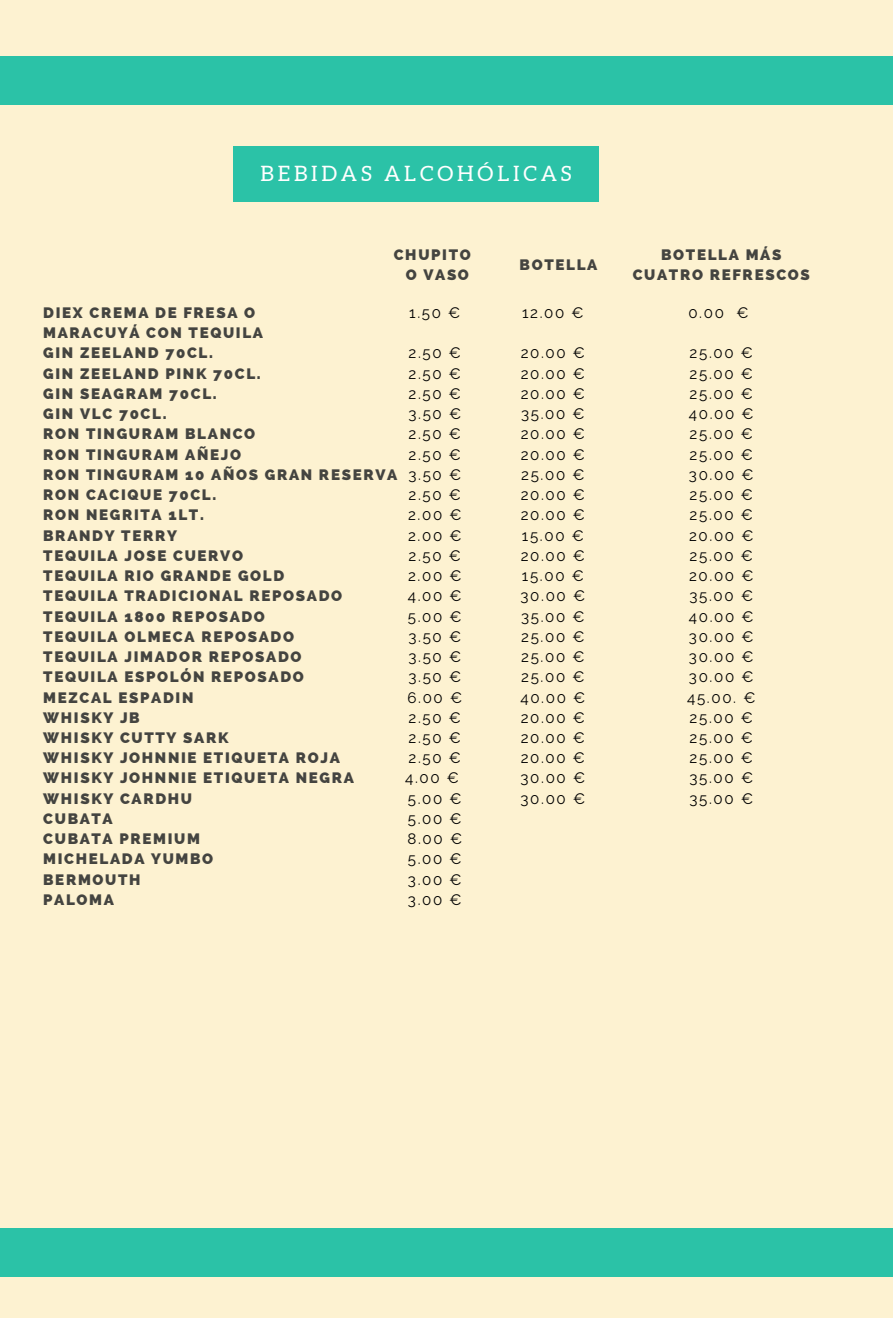
<style>
.page{position:relative;width:893px;height:1319px;background:#fff}
.page>*{position:absolute;margin:0;border:0;box-sizing:border-box;transform-origin:0 0}
.t1{font:21.15px "Aleo";letter-spacing:.18em;color:#fff}
.t2{font:800 15.15px/20.2px "Raleway";letter-spacing:.11em;color:#444440;text-align:right}
.t3{font:15.15px/20.2px "Raleway";letter-spacing:.11em;color:#000}
</style>
<div class="page">
<div style="left:0;top:0;width:892px;height:1317px;background:#fdf2d1"></div>
<div style="left:0;top:56px;width:892px;height:49px;background:#2bc2a7"></div>
<div style="left:0;top:1228px;width:892px;height:49px;background:#2bc2a7"></div>
<div style="left:233px;top:147px;width:365px;height:55px;background:#2bc2a7"></div>
<h1 class="t1" style="left:260px;top:162px;width:312px">BEBIDAS ALCOHÓLICAS</h1>
<p class="t2" style="left:394px;top:244px;width:78px">CHUPITO<br>O VASO</p>
<p class="t2" style="left:43px;top:302px;width:355px;text-align:left">DIEX CREMA DE FRESA O<br>MARACUYÁ CON TEQUILA<br>GIN ZEELAND 70CL.<br>GIN ZEELAND PINK 70CL.<br>GIN SEAGRAM 70CL.<br>GIN VLC 70CL.<br>RON TINGURAM BLANCO<br>RON TINGURAM AÑEJO<br>RON TINGURAM 10 AÑOS GRAN RESERVA<br>RON CACIQUE 70CL.<br>RON NEGRITA 1LT.<br>BRANDY TERRY<br>TEQUILA JOSE CUERVO<br>TEQUILA RIO GRANDE GOLD<br>TEQUILA TRADICIONAL REPOSADO<br>TEQUILA 1800 REPOSADO<br>TEQUILA OLMECA REPOSADO<br>TEQUILA JIMADOR REPOSADO<br>TEQUILA ESPOLÓN REPOSADO<br>MEZCAL ESPADIN<br>WHISKY JB<br>WHISKY CUTTY SARK<br>WHISKY JOHNNIE ETIQUETA ROJA<br>WHISKY JOHNNIE ETIQUETA NEGRA<br>WHISKY CARDHU<br>CUBATA<br>CUBATA PREMIUM<br>MICHELADA YUMBO<br>BERMOUTH<br>PALOMA</p>
<p class="t3" style="left:409px;top:302px;width:53px">1.50 €</p>
<p class="t3" style="left:405px;top:343px;width:59px">2.50 €<br>2.50 €<br>2.50 €<br>3.50 €<br>2.50 €<br>2.50 €<br>3.50 €<br>2.50 €<br>2.00 €<br>2.00 €<br>2.50 €<br>2.00 €<br>4.00 €<br>5.00 €<br>3.50 €<br>3.50 €<br>3.50 €<br>6.00 €<br>2.50 €<br>2.50 €<br>2.50 €<br>4.00 €<br>5.00 €<br>5.00 €<br>8.00 €<br>5.00 €<br>3.00 €<br>3.00 €</p>
<p class="t2" style="left:519px;top:255px;width:79px">BOTELLA</p>
<p class="t3" style="left:522px;top:302px;width:63px">12.00 €</p>
<p class="t3" style="left:520px;top:343px;width:66px;text-align:justify">20.00 € 20.00 € 20.00 € 35.00 € 20.00 € 20.00 € 25.00 € 20.00 € 20.00 € 15.00 € 20.00 € 15.00 € 30.00 € 35.00 € 25.00 € 25.00 € 25.00 € 40.00 € 20.00 € 20.00 € 20.00 € 30.00 € 30.00 €</p>
<p class="t2" style="left:632px;top:244px;width:179px;text-align:center">BOTELLA MÁS<br>CUATRO REFRESCOS</p>
<p class="t3" style="left:688px;top:302px;width:62px">0.00 €</p>
<p class="t3" style="left:687px;top:343px;width:70px">25.00 €<br>25.00 €<br>25.00 €<br>40.00 €<br>25.00 €<br>25.00 €<br>30.00 €<br>25.00 €<br>25.00 €<br>20.00 €<br>25.00 €<br>20.00 €<br>35.00 €<br>40.00 €<br>30.00 €<br>30.00 €<br>30.00 €<br>45.00. €<br>25.00 €<br>25.00 €<br>25.00 €<br>35.00 €<br>35.00 €</p>
</div>
